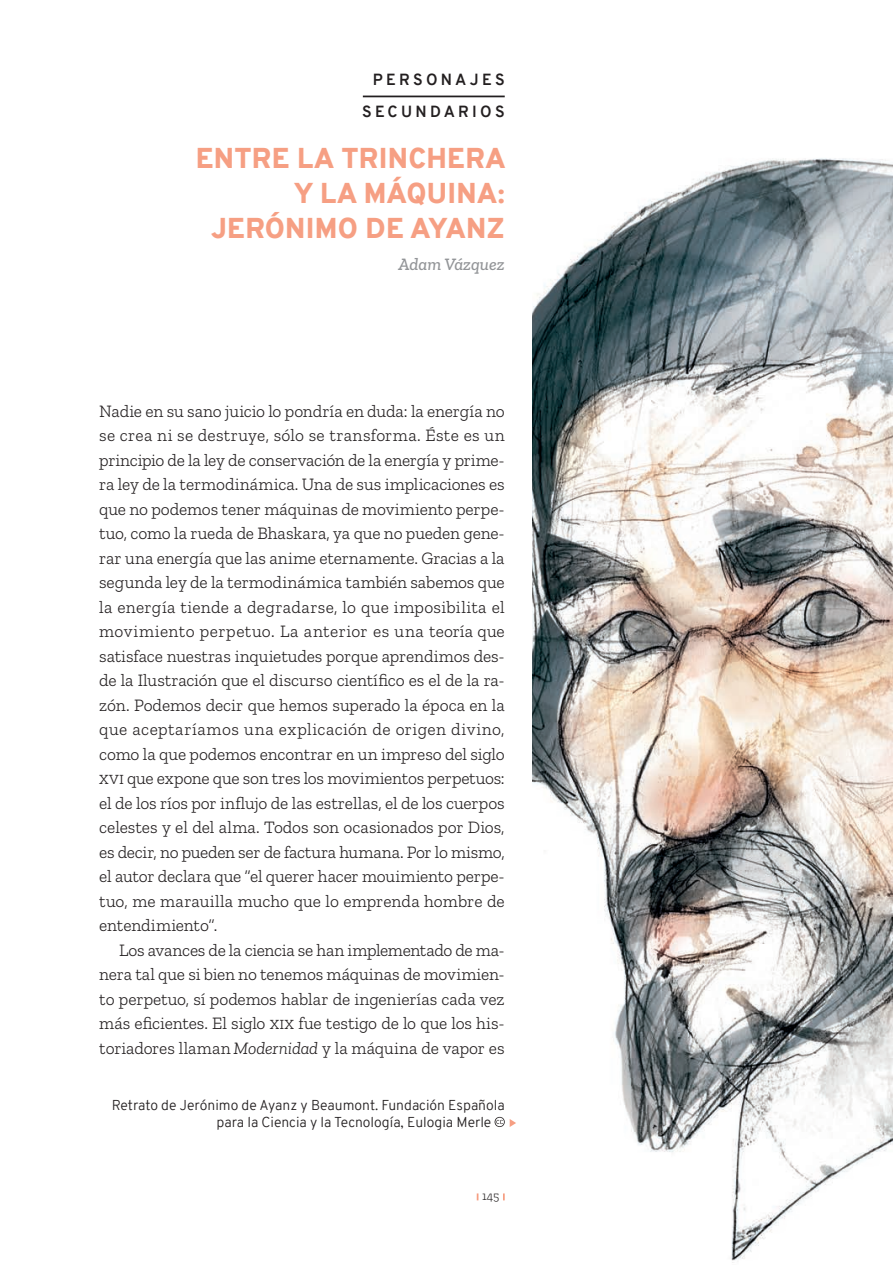
<style>
.page{position:relative;width:893px;height:1265px;background:#fff}
.page>*{position:absolute;margin:0;border:0;box-sizing:border-box;transform-origin:0 0}
.Título_general_Panóp{font:900 28px/35px "Overpass";letter-spacing:.01em;color:#f69f83;text-align:right}
.Primer_párrafo_Panóp{font:300 17.5px/24.5px "Zilla Slab";color:#231f20;text-align:justify}
.Cuerpo_del_texto{font:300 17.5px/24.5px "Zilla Slab";letter-spacing:-.005em;color:#231f20;text-align:justify}
.Autor_panóptico{font:italic 500 17.5px "Zilla Slab";color:#939598}
.t1{font:700 15.75px/31.5px "Overpass";letter-spacing:.21em;color:#231f20;text-align:right}
.Pie_de_foto{font:300 14px/16.8px "Overpass";color:#231f20}
.t2{font:300 12.25px "Zilla Slab";color:#231f20}
.s1{font-style:italic}
</style>
<div class="page">
<svg style="left:503px;top:1193px;width:2px;height:7px"></svg>
<hr style="left:363px;top:96px;width:142px;height:1px;background:#231f20">
<svg style="left:495px;top:1117px;width:21px;height:10px"></svg>
<img style="left:533px;top:158px;width:360px;height:1105px">
<p class="t1" style="left:362px;top:64px;width:144px">PERSONAJES<br>SECUNDARIOS</p>
<p class="Título_general_Panóp" style="left:196px;top:141px;width:311px">ENTRE LA TRINCHERA<br>Y LA MÁQUINA:<br>JERÓNIMO DE AYANZ</p>
<p class="Autor_panóptico" style="left:399px;top:254px;width:108px">Adam Vázquez</p>
<p class="Primer_párrafo_Panóp" style="left:99px;top:399px;width:407px">Nadie en su sano juicio lo pondría en duda: la energía no se crea ni se destruye, sólo se transforma. Éste es un principio de la ley de conservación de la energía y prime&shy;ra ley de la termodinámica. Una de sus implicaciones es que no podemos tener máquinas de movimiento perpe&shy;tuo, como la rueda de Bhaskara, ya que no pueden gene&shy;rar una energía que las anime eternamente. Gracias a la segunda ley de la termodinámica también sabemos que la energía tiende a degradarse, lo que imposibilita el movimiento perpetuo. La anterior es una teoría que satisface nuestras inquietudes porque aprendimos des&shy;de la Ilustración que el discurso científico es el de la ra&shy;zón. Podemos decir que hemos superado la época en la que aceptaríamos una explicación de origen divino, como la que podemos encontrar en un impreso del siglo XVI que expone que son tres los movimientos perpetuos: el de los ríos por influjo de las estrellas, el de los cuerpos celestes y el del alma. Todos son ocasionados por Dios, es decir, no pueden ser de factura humana. Por lo mismo, el autor declara que “el querer hacer mouimiento perpe&shy;tuo, me marauilla mucho que lo emprenda hombre de entendimiento”.</p>
<p class="Cuerpo_del_texto" style="left:99px;top:938px;width:407px;text-indent:20px">Los avances de la ciencia se han implementado de ma&shy;nera tal que si bien no tenemos máquinas de movimien&shy;to perpetuo, sí podemos hablar de ingenierías cada vez más eficientes. El siglo XIX fue testigo de lo que los his&shy;toriadores llaman <span class="s1">Modernidad</span> y la máquina de vapor es</p>
<p class="Pie_de_foto" style="left:217px;top:1097px;width:290px;text-indent:-105px">Retrato de Jerónimo de Ayanz y Beaumont. Fundación Española para la Ciencia y la Tecnología, Eulogia Merle</p>
<p class="t2" style="left:482px;top:1190px;width:19px">145</p>
</div>
